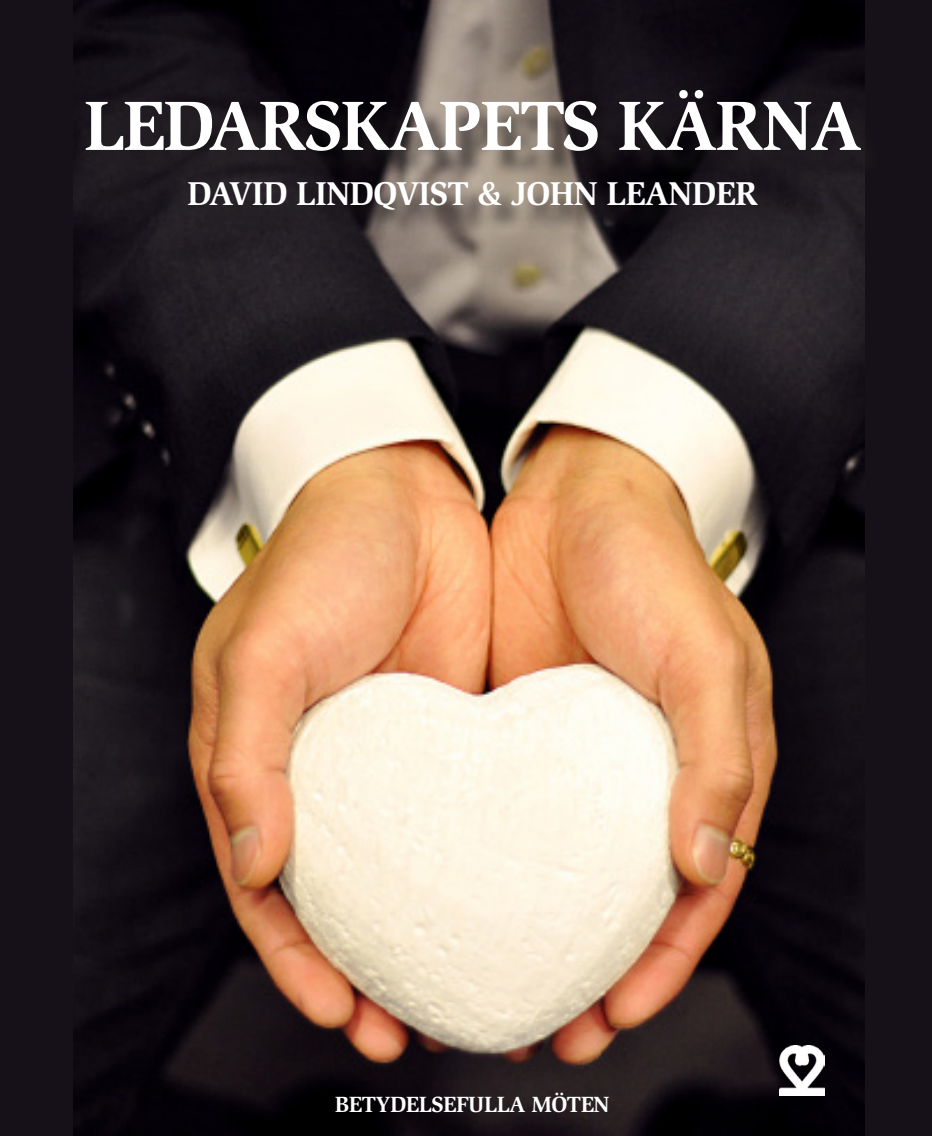
<style>
.page{position:relative;width:932px;height:1136px;background:#fff}
.page>*{position:absolute;margin:0;border:0;box-sizing:border-box;transform-origin:0 0}
.t1{font:700 71.55px "Slimbach";letter-spacing:-.03em;color:#fff}
.t2{font:700 33.98px "Slimbach";letter-spacing:-.02em;color:#fff}
.t3{font:700 22.72px "Slimbach";letter-spacing:-.02em;color:#fff}
</style>
<div class="page">
<div style="left:0;top:0;width:931px;height:1135px;background:#161118"></div>
<img style="left:73px;top:0;width:791px;height:1135px">
<div style="left:90px;top:95px;width:796px;height:141px;background:#231f20;opacity:.75"></div>
<img style="left:779px;top:1045px;width:45px;height:50px">
<p class="t1" style="left:84px;top:83px;width:779px">LEDARSKAPETS KÄRNA</p>
<p class="t2" style="left:187px;top:173px;width:572px">DAVID LINDQVIST &amp; JOHN LEANDER</p>
<p class="t3" style="left:335px;top:1090px;width:276px">BETYDELSEFULLA MÖTEN</p>
</div>
